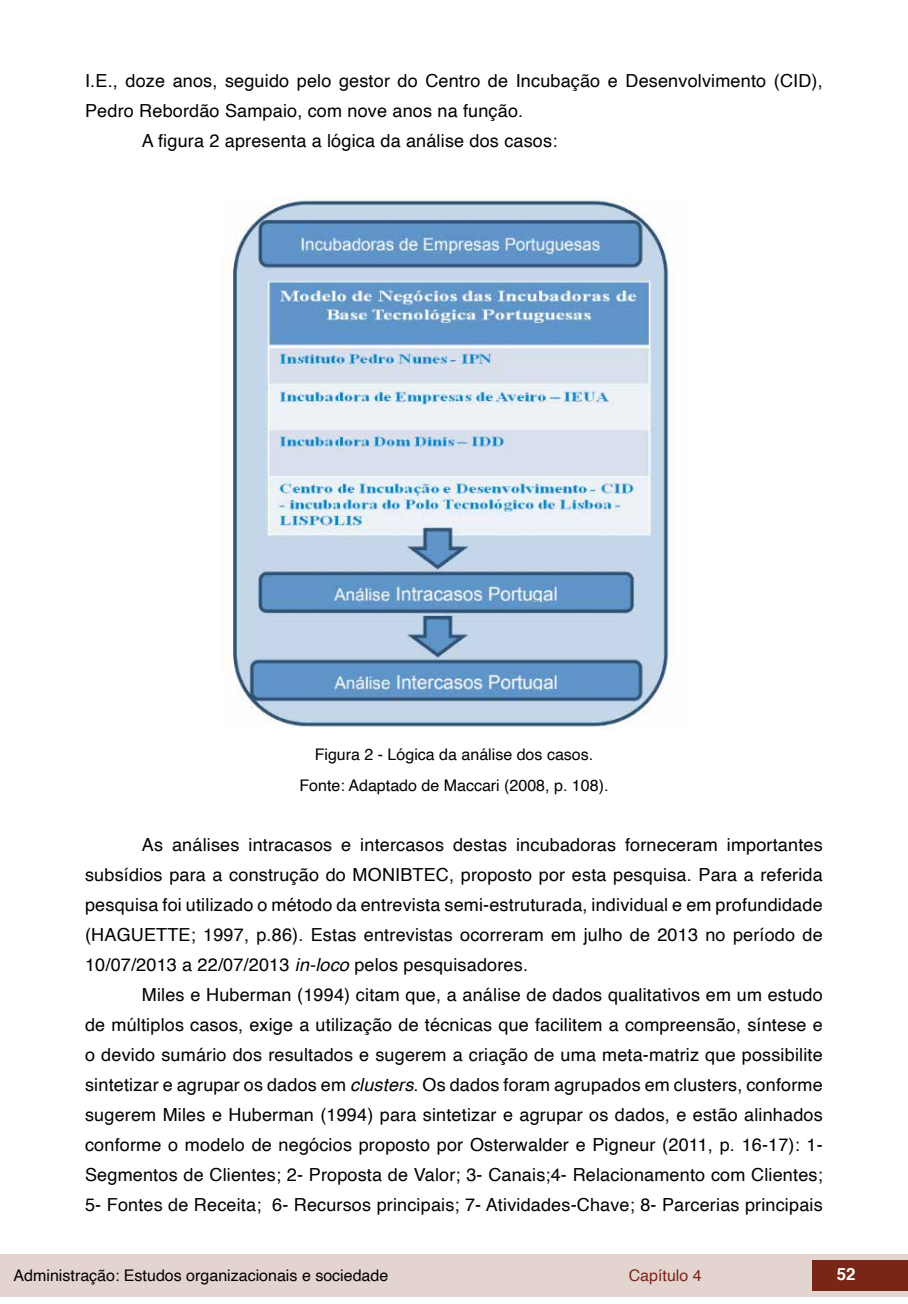
<style>
.page{position:relative;width:908px;height:1304px;background:#fff}
.page>*{position:absolute;margin:0;border:0;box-sizing:border-box;transform-origin:0 0}
.t1{font:18px/30px "Helvetica";letter-spacing:.01em;color:#000;text-align:justify}
.t2{font:700 16.8px "Helvetica";color:#fff}
.t3{font:16px/30.6px "Helvetica";color:#000;text-align:center}
.t4{font:16px "Helvetica";color:#7a2616}
.s1{font-style:italic}
</style>
<div class="page">
<div style="left:0;top:1254px;width:906px;height:43px;background:#e4d4d0"></div>
<div style="left:812px;top:1261px;width:95px;height:30px;background:#7a2616"></div>
<img style="left:225px;top:197px;width:444px;height:533px">
<p class="t1" style="left:85px;top:66px;width:738px">I.E., doze anos, seguido pelo gestor do Centro de Incubação e Desenvolvimento (CID),</p>
<p class="t1" style="left:85px;top:96px;width:439px">Pedro Rebordão Sampaio, com nove anos na função.</p>
<p class="t1" style="left:142px;top:126px;width:417px">A figura 2 apresenta a lógica da análise dos casos:</p>
<p class="t3" style="left:299px;top:740px;width:310px">Figura 2 - Lógica da análise dos casos.<br>Fonte: Adaptado de Maccari (2008, p. 108).</p>
<p class="t1" style="left:85px;top:830px;width:738px;text-indent:57px">As análises intracasos e intercasos destas incubadoras forneceram importantes subsídios para a construção do MONIBTEC, proposto por esta pesquisa. Para a referida pesquisa foi utilizado o método da entrevista semi-estruturada, individual e em profundidade (HAGUETTE; 1997, p.86). Estas entrevistas ocorreram em julho de 2013 no período de 10/07/2013 a 22/07/2013 <span class="s1">in-loco</span> pelos pesquisadores.</p>
<p class="t1" style="left:85px;top:980px;width:738px;text-indent:57px">Miles e Huberman (1994) citam que, a análise de dados qualitativos em um estudo de múltiplos casos, exige a utilização de técnicas que facilitem a compreensão, síntese e o devido sumário dos resultados e sugerem a criação de uma meta-matriz que possibilite sintetizar e agrupar os dados em <span class="s1">clusters</span>. Os dados foram agrupados em clusters, conforme sugerem Miles e Huberman (1994) para sintetizar e agrupar os dados, e estão alinhados conforme o modelo de negócios proposto por Osterwalder e Pigneur (2011, p. 16-17): 1- Segmentos de Clientes; 2- Proposta de Valor; 3- Canais;4- Relacionamento com Clientes; 5- Fontes de Receita; 6- Recursos principais; 7- Atividades-Chave; 8- Parcerias principais</p>
<p class="t3" style="left:14px;top:1260px;width:376px">Administração: Estudos organizacionais e sociedade</p>
<p class="t4" style="left:628px;top:1263px;width:74px">Capítulo 4</p>
<p class="t2" style="left:836px;top:1261px;width:20px">52</p>
</div>
